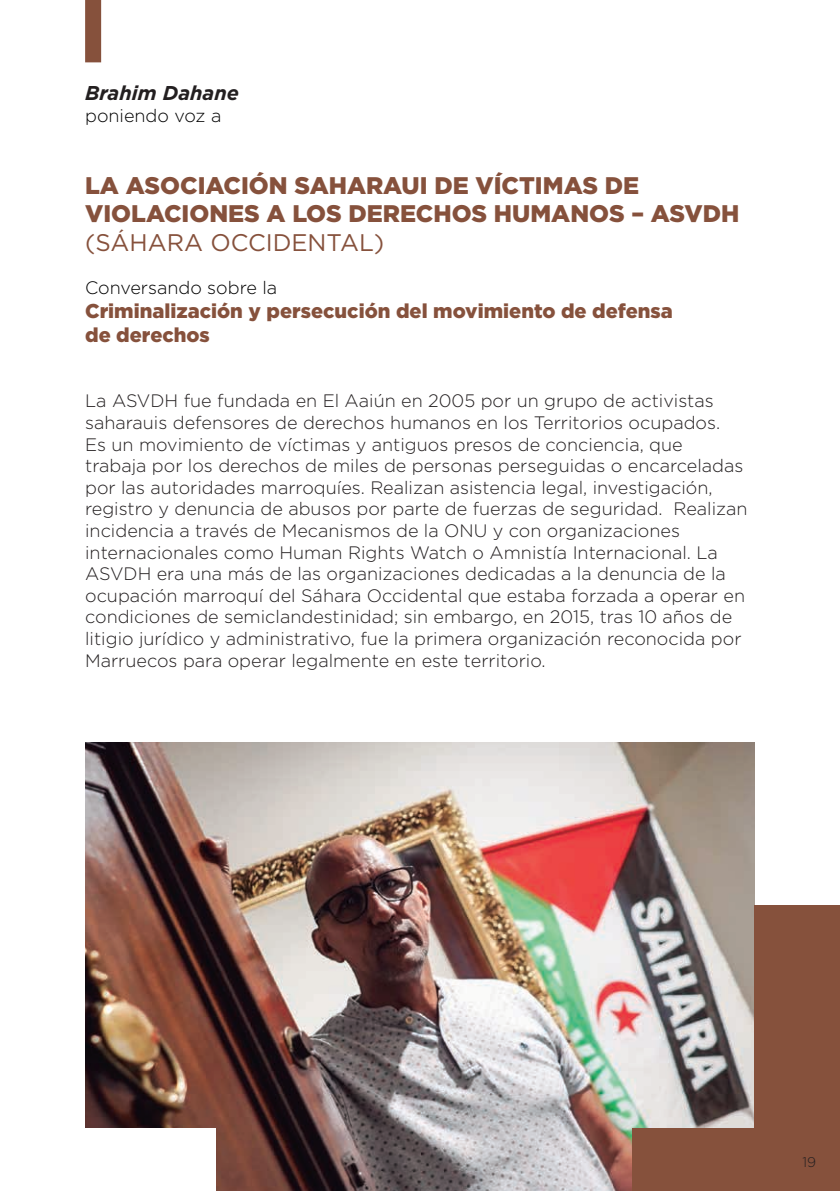
<style>
.page{position:relative;width:840px;height:1191px;background:#fff}
.page>*{position:absolute;margin:0;border:0;box-sizing:border-box;transform-origin:0 0}
.t1{font:900 24px/28.8px "Gotham";color:#86513c}
.t2{font:24px "Gotham";color:#86513c}
.t3{font:900 20px/24px "Gotham";color:#86513c}
.t4{font:italic 700 20px "Gotham";color:#231f20}
.t5{font:300 18px/21.6px "Gotham";color:#231f20}
.t6{font:300 18px "Gotham";color:#000001}
.t7{font:300 14px "Gotham";color:#231f20}
</style>
<div class="page">
<div style="left:85px;top:0;width:16px;height:62px;background:#86513c"></div>
<img style="left:85px;top:743px;width:669px;height:448px">
<div style="left:631px;top:1128px;width:208px;height:63px;background:#86513c"></div>
<div style="left:754px;top:905px;width:85px;height:286px;background:#86513c"></div>
<div style="left:62px;top:1128px;width:153px;height:63px;background:#fff"></div>
<p class="t4" style="left:85px;top:80px;width:155px">Brahim Dahane</p>
<p class="t6" style="left:85px;top:104px;width:138px">poniendo voz a</p>
<h1 class="t1" style="left:85px;top:170px;width:655px">LA ASOCIACIÓN SAHARAUI DE VÍCTIMAS DE<br>VIOLACIONES A LOS DERECHOS HUMANOS – ASVDH</h1>
<h1 class="t2" style="left:85px;top:227px;width:300px">(SÁHARA OCCIDENTAL)</h1>
<p class="t6" style="left:85px;top:277px;width:193px">Conversando sobre la</p>
<p class="t3" style="left:85px;top:299px;width:589px">Criminalización y persecución del movimiento de defensa de derechos</p>
<p class="t5" style="left:85px;top:390px;width:663px">La ASVDH fue fundada en El Aaiún en 2005 por un grupo de activistas saharauis defensores de derechos humanos en los Territorios ocupados.<br>Es un movimiento de víctimas y antiguos presos de conciencia, que trabaja por los derechos de miles de personas perseguidas o encarceladas por las autoridades marroquíes. Realizan asistencia legal, investigación, registro y denuncia de abusos por parte de fuerzas de seguridad. Realizan incidencia a través de Mecanismos de la ONU y con organizaciones internacionales como Human Rights Watch o Amnistía Internacional. La ASVDH era una más de las organizaciones dedicadas a la denuncia de la ocupación marroquí del Sáhara Occidental que estaba forzada a operar en condiciones de semiclandestinidad; sin embargo, en 2015, tras 10 años de litigio jurídico y administrativo, fue la primera organización reconocida por Marruecos para operar legalmente en este territorio.</p>
<p class="t7" style="left:802px;top:1153px;width:15px">19</p>
</div>
